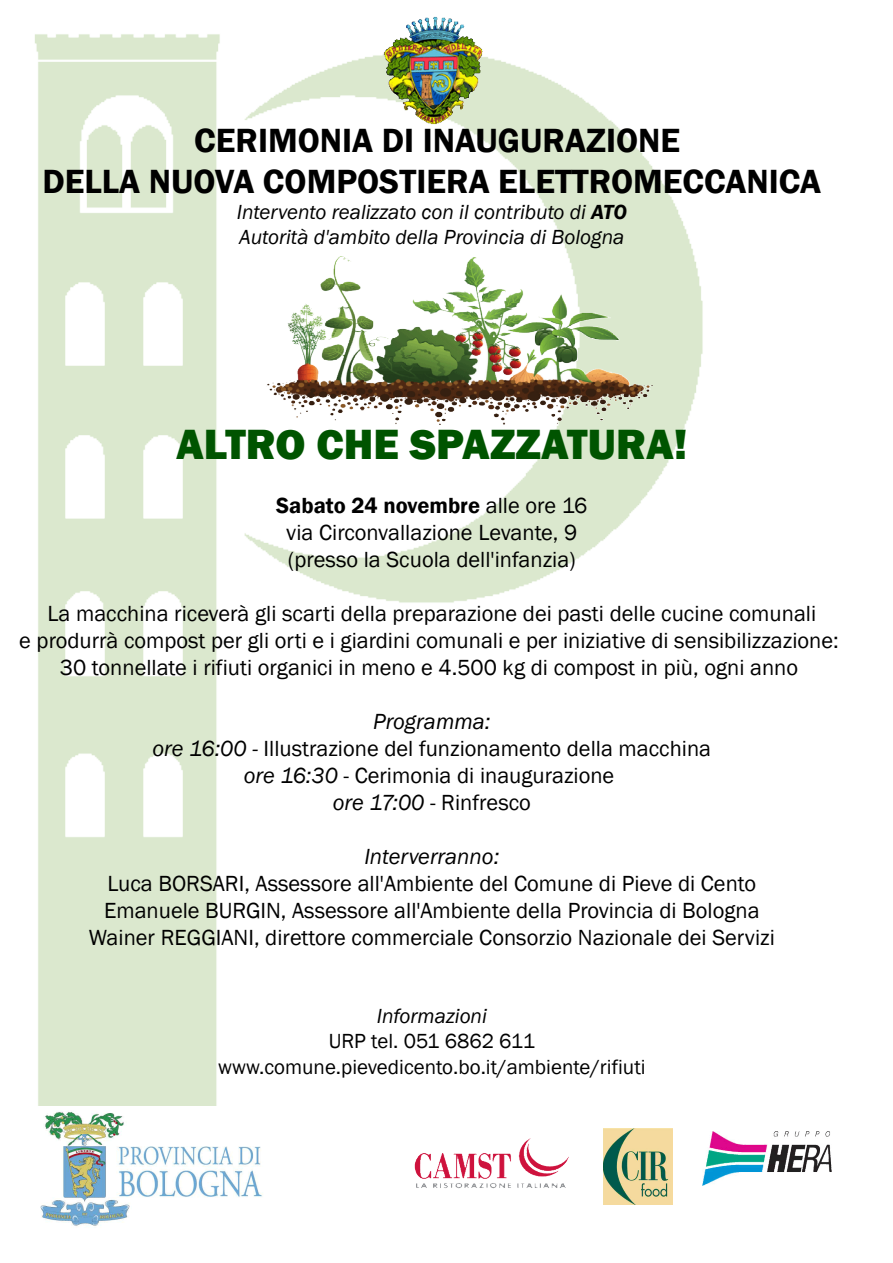
<style>
.page{position:relative;width:893px;height:1263px;background:#fff}
.page>*{position:absolute;margin:0;border:0;box-sizing:border-box;transform-origin:0 0}
.t1{font:800 43.5px "Franklin Gothic";color:#005400}
.t2{font:34.5px/41.2px "Franklin Gothic Demi";color:#000;text-align:center}
.t3{font:22.5px/27px "Franklin Gothic";color:#000;text-align:center}
.t4{font:22.5px "Franklin Gothic Demi";color:#000}
.t5{font:italic 22.5px "Franklin Gothic";color:#000}
.t6{font:italic 21px/25.5px "Franklin Gothic";color:#000}
.t7{font:21px/25.5px "Franklin Gothic";color:#000;text-align:center}
.s1{font-family:"Franklin Gothic Demi"}
.s2{font-family:"Franklin Gothic"}
.s3{font-style:italic}
</style>
<div class="page">
<img style="left:35px;top:34px;width:668px;height:1171px">
<img style="left:383px;top:17px;width:99px;height:107px">
<img style="left:414px;top:1139px;width:154px;height:49px">
<img style="left:603px;top:1128px;width:69px;height:77px">
<img style="left:266px;top:256px;width:386px;height:168px">
<img style="left:702px;top:1132px;width:129px;height:54px">
<img style="left:36px;top:1106px;width:229px;height:120px">
<h2 class="t2" style="left:42px;top:120px;width:780px">CERIMONIA DI INAUGURAZIONE<br>DELLA NUOVA COMPOSTIERA ELETTROMECCANICA</h2>
<p class="t6" style="left:237px;top:199px;width:391px">Intervento realizzato con il contributo di <span class="s1">ATO<br></span>Autorità d'ambito della Provincia di Bologna</p>
<h1 class="t1" style="left:176px;top:416px;width:513px">ALTRO CHE SPAZZATURA!</h1>
<p class="t4" style="left:276px;top:491px;width:313px">Sabato 24 novembre <span class="s2">alle ore 16</span></p>
<p class="t3" style="left:286px;top:519px;width:292px;text-align:left">via Circonvallazione Levante, 9 (presso la Scuola dell'infanzia)</p>
<p class="t3" style="left:19px;top:600px;width:821px">La macchina riceverà gli scarti della preparazione dei pasti delle cucine comunali<br>e produrrà compost per gli orti e i giardini comunali e per iniziative di sensibilizzazione:<br>30 tonnellate i rifiuti organici in meno e 4.500 kg di compost in più, ogni anno</p>
<p class="t3" style="left:152px;top:708px;width:560px"><span class="s3">Programma:<br>ore 16:00 -</span> Illustrazione del funzionamento della macchina <span class="s3">ore 16:30</span> - Cerimonia di inaugurazione<br><span class="s3">ore 17:00</span> - Rinfresco</p>
<p class="t5" style="left:364px;top:842px;width:136px">Interverranno:</p>
<p class="t3" style="left:89px;top:870px;width:687px">Luca BORSARI, Assessore all'Ambiente del Comune di Pieve di Cento<br>Emanuele BURGIN, Assessore all'Ambiente della Provincia di Bologna<br>Wainer REGGIANI, direttore commerciale Consorzio Nazionale dei Servizi</p>
<p class="t6" style="left:377px;top:1003px;width:112px">Informazioni</p>
<p class="t7" style="left:218px;top:1029px;width:429px">URP tel. 051 6862 611 www.comune.pievedicento.bo.it/ambiente/rifiuti</p>
</div>
